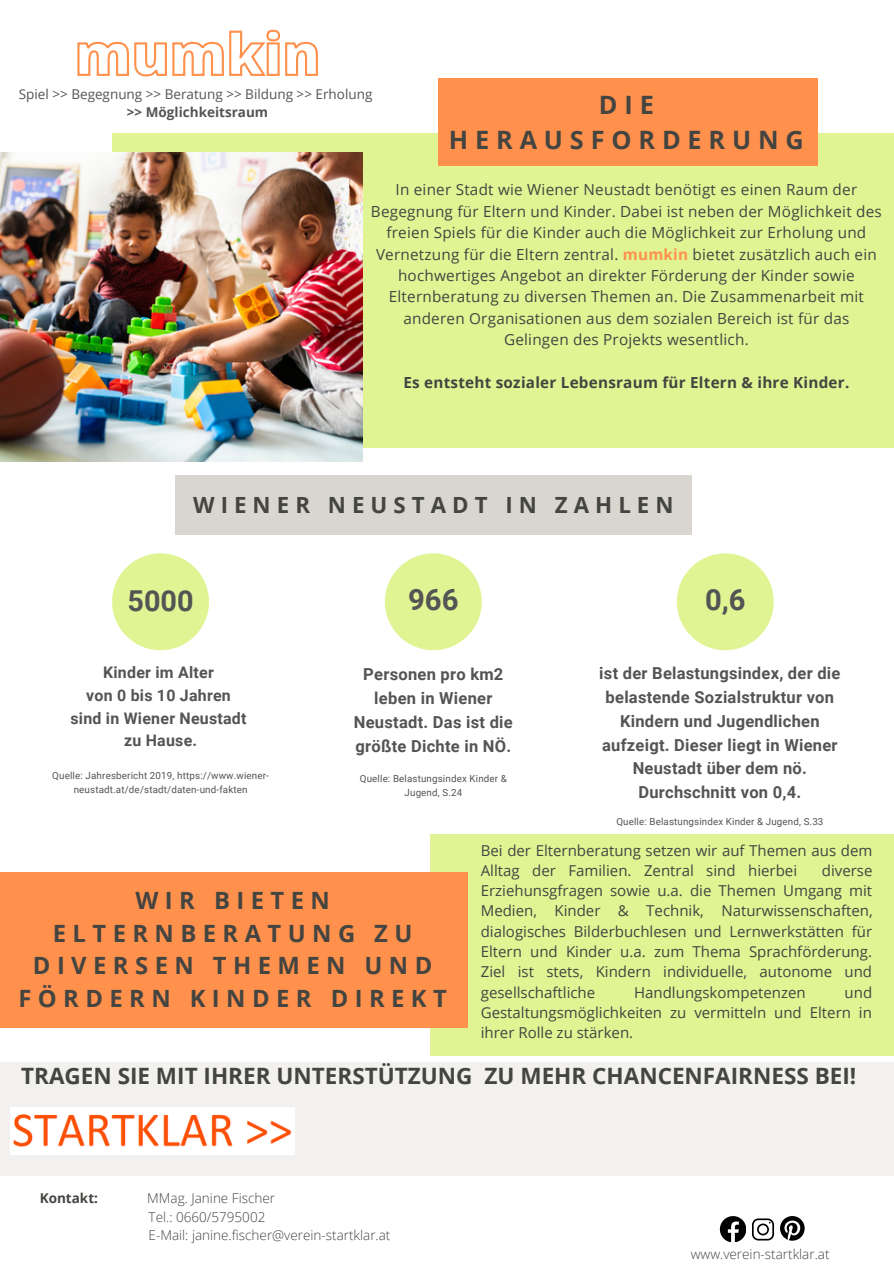
<style>
.page{position:relative;width:894px;height:1264px;background:#fff}
.page>*{position:absolute;margin:0;border:0;box-sizing:border-box;transform-origin:0 0}
.t1{font:700 29.4px "Roboto";color:#545454}
.t2{font:700 29.1px "Roboto";color:#545454}
.t3{font:700 28.8px "Roboto";color:#545454}
.t4{font:700 25.35px/35px "Open Sans";letter-spacing:.27em;color:#444440;text-align:center}
.t5{font:700 23.85px/32.7px "Open Sans";letter-spacing:.27em;color:#444440;text-align:center}
.t6{font:700 22.5px "Open Sans";color:#444440}
.t7{font:700 22.35px "Open Sans";letter-spacing:.27em;color:#444440}
.t8{font:700 16.5px/23.7px "Roboto";letter-spacing:.015em;color:#545454;text-align:center}
.t9{font:700 15.9px "Roboto";letter-spacing:.015em;color:#545454}
.t10{font:15.3px/21.5px "Open Sans";letter-spacing:.015em;color:#444440;text-align:center}
.t11{font:700 15.3px "Open Sans";letter-spacing:.015em;color:#444440}
.t12{font:15px/20.2px "Open Sans";color:#444440;text-align:justify}
.t13{font:300 13.5px "Open Sans";color:#444440}
.t14{font:13.5px "Open Sans";color:#545454}
.t15{font:700 13.5px "Open Sans";color:#545454}
.t16{font:700 13.5px "Open Sans";color:#444440}
.t17{font:9.75px/14px "Roboto";letter-spacing:.015em;color:#545454;text-align:center}
.s1{font-weight:700;color:#ff914d}
</style>
<div class="page">
<div style="left:112px;top:133px;width:781px;height:314px;background:#e1f494"></div>
<div style="left:438px;top:79px;width:379px;height:87px;background:#ff914d"></div>
<img style="left:0;top:153px;width:363px;height:308px">
<div style="left:175px;top:475px;width:516px;height:60px;background:#d9d6d0"></div>
<div style="left:112px;top:553px;width:97px;height:97px;background:#e1f494;border-radius:50%"></div>
<div style="left:385px;top:553px;width:96px;height:97px;background:#e1f494;border-radius:50%"></div>
<div style="left:676px;top:553px;width:97px;height:97px;background:#e1f494;border-radius:50%"></div>
<div style="left:429px;top:834px;width:464px;height:221px;background:#e1f494"></div>
<div style="left:0;top:872px;width:467px;height:155px;background:#ff914d"></div>
<svg style="left:719px;top:1216px;width:26px;height:25px"></svg>
<svg style="left:752px;top:1218px;width:21px;height:22px"></svg>
<svg style="left:780px;top:1216px;width:24px;height:24px"></svg>
<div style="left:0;top:1062px;width:893px;height:113px;background:#f2f1ef"></div>
<svg style="left:77px;top:29px;width:241px;height:48px"></svg>
<img style="left:10px;top:1107px;width:284px;height:47px">
<p class="t14" style="left:19px;top:85px;width:355px">Spiel &gt;&gt; Begegnung &gt;&gt; Beratung &gt;&gt; Bildung &gt;&gt; Erholung</p>
<p class="t15" style="left:127px;top:103px;width:143px">&gt;&gt; Möglichkeitsraum</p>
<p class="t4" style="left:449px;top:87px;width:356px">DIE<br>HERAUSFORDERUNG</p>
<p class="t10" style="left:371px;top:179px;width:512px">In einer Stadt wie Wiener Neustadt benötigt es einen Raum der Begegnung für Eltern und Kinder. Dabei ist neben der Möglichkeit des freien Spiels für die Kinder auch die Möglichkeit zur Erholung und Vernetzung für die Eltern zentral. <span class="s1">mumkin</span> bietet zusätzlich auch ein hochwertiges Angebot an direkter Förderung der Kinder sowie Elternberatung zu diversen Themen an. Die Zusammenarbeit mit anderen Organisationen aus dem sozialen Bereich ist für das Gelingen des Projekts wesentlich.</p>
<p class="t11" style="left:403px;top:371px;width:447px">Es entsteht sozialer Lebensraum für Eltern &amp; ihre Kinder.</p>
<p class="t7" style="left:193px;top:489px;width:482px">WIENER NEUSTADT IN ZAHLEN</p>
<p class="t3" style="left:127px;top:584px;width:68px">5000</p>
<p class="t1" style="left:408px;top:582px;width:52px">966</p>
<p class="t2" style="left:704px;top:582px;width:42px">0,6</p>
<p class="t9" style="left:103px;top:663px;width:112px">Kinder im Alter</p>
<p class="t9" style="left:86px;top:686px;width:146px">von 0 bis 10 Jahren</p>
<p class="t9" style="left:70px;top:708px;width:177px">sind in Wiener Neustadt</p>
<p class="t9" style="left:124px;top:731px;width:75px">zu Hause.</p>
<p class="t17" style="left:52px;top:768px;width:218px">Quelle: Jahresbericht 2019, https://www.wiener&shy;neustadt.at/de/stadt/daten-und-fakten</p>
<p class="t8" style="left:354px;top:662px;width:160px">Personen pro km2 leben in Wiener<br>Neustadt. Das ist die größte Dichte in NÖ.</p>
<p class="t17" style="left:360px;top:771px;width:148px">Quelle: Belastungsindex Kinder &amp;<br>Jugend, S.24</p>
<p class="t8" style="left:599px;top:661px;width:242px">ist der Belastungsindex, der die belastende Sozialstruktur von<br>Kindern und Jugendlichen aufzeigt. Dieser liegt in Wiener<br>Neustadt über dem nö.<br>Durchschnitt von 0,4.</p>
<p class="t17" style="left:616px;top:814px;width:208px">Quelle: Belastungsindex Kinder &amp; Jugend, S.33</p>
<p class="t12" style="left:480px;top:839px;width:393px">Bei der Elternberatung setzen wir auf Themen aus dem<br>Alltag der Familien. Zentral sind hierbei</p>
<p class="t12" style="left:480px;top:859px;width:393px;text-indent:341px">diverse Erziehunsgfragen sowie u.a. die Themen Umgang mit Medien, Kinder &amp; Technik, Naturwissenschaften, dialogisches Bilderbuchlesen und Lernwerkstätten für Eltern und Kinder u.a. zum Thema Sprachförderung.<br>Ziel ist stets, Kindern individuelle, autonome und gesellschaftliche</p>
<p class="t5" style="left:18px;top:883px;width:430px">WIR BIETEN<br>ELTERNBERATUNG ZU<br>DIVERSEN THEMEN UND<br>FÖRDERN KINDER DIREKT</p>
<p class="t12" style="left:480px;top:981px;width:393px;text-indent:364px">und Gestaltungsmöglichkeiten zu vermitteln und Eltern in ihrer Rolle zu stärken.</p>
<p class="t6" style="left:21px;top:1059px;width:836px">TRAGEN SIE MIT IHRER UNTERSTÜTZUNG ZU MEHR CHANCENFAIRNESS BEI!</p>
<p class="t12" style="left:634px;top:981px;width:173px">Handlungskompetenzen</p>
<p class="t16" style="left:40px;top:1188px;width:60px">Kontakt:</p>
<p class="t13" style="left:147px;top:1188px;width:129px">MMag. Janine Fischer</p>
<p class="t13" style="left:148px;top:1207px;width:118px">Tel.: 0660/5795002</p>
<p class="t13" style="left:148px;top:1225px;width:243px">E-Mail: janine.fischer@verein-startklar.at</p>
<p class="t13" style="left:690px;top:1244px;width:140px">www.verein-startklar.at</p>
</div>
